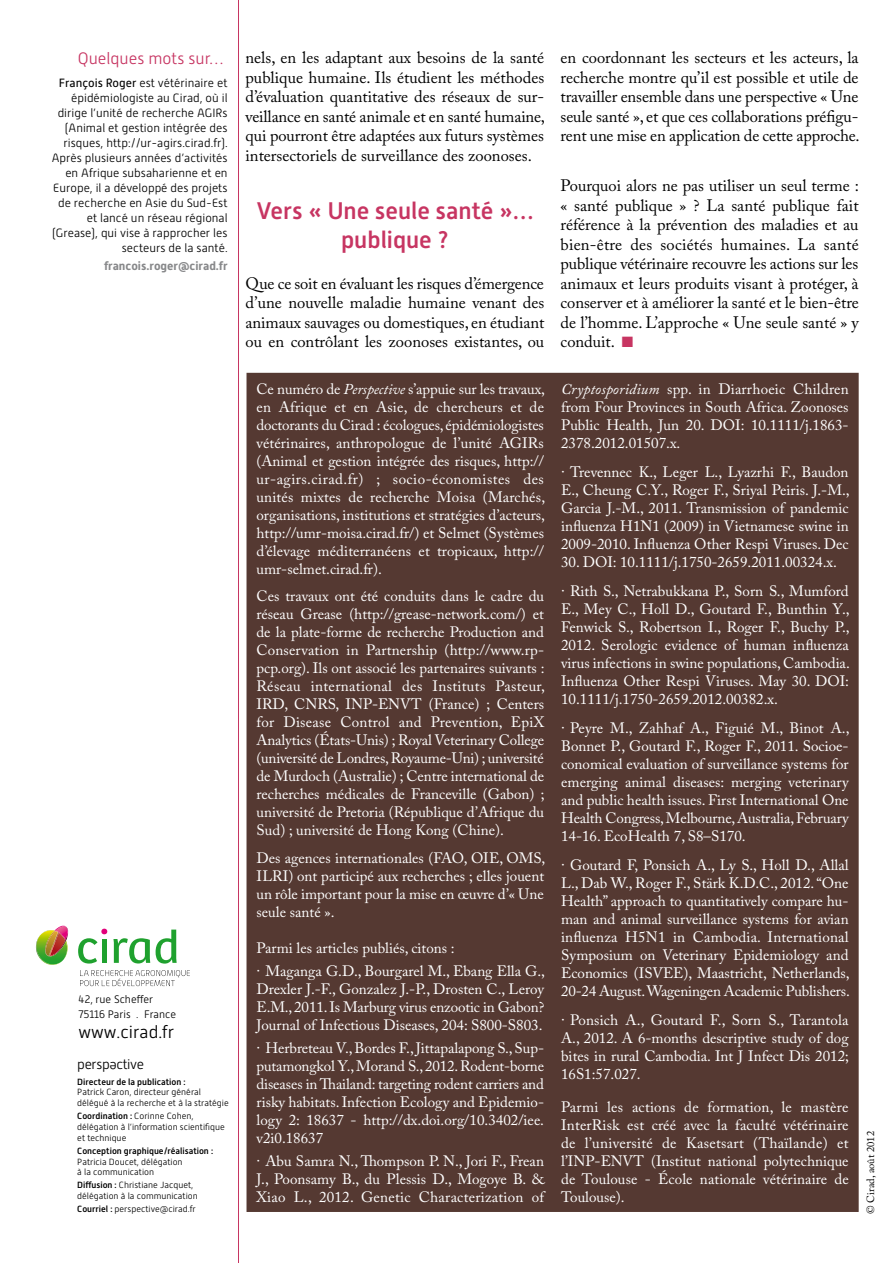
<style>
.page{position:relative;width:893px;height:1263px;background:#fff}
.page>*{position:absolute;margin:0;border:0;box-sizing:border-box;transform-origin:0 0}
.t1{font:500 24px/28.8px "Alwyn New";color:#c73562;text-align:center}
.t2{font:300 17.7px "Alwyn New";color:#000}
.t3{font:16.5px/19.5px "Adobe Caslon Pro";color:#000;text-align:justify}
.t4{font:300 16.5px "Alwyn New";color:#c73562}
.t5{font:15px/18px "Adobe Caslon Pro";color:#fff;text-align:justify}
.t6{font:300 13.95px "Alwyn New";letter-spacing:-.025em;color:#000}
.t7{font:300 12px/15px "Alwyn New";color:#000;text-align:right}
.t8{font:700 12px "Alwyn New";color:#87888a}
.t9{font:300 10.95px/15px "Alwyn New";color:#000}
.t10{font:10.5px "Adobe Caslon Pro";letter-spacing:.005em;color:#000}
.t11{font:300 9px/10.8px "Alwyn New";color:#000}
.t12{font:500 9px "Alwyn New";color:#000}
.s1{font-weight:400}
.s2{color:#fff}
.s3{font-weight:500}
.s4{font-style:italic}
.s5{color:#c73562}
</style>
<div class="page">
<svg style="left:36px;top:925px;width:33px;height:40px"></svg>
<svg style="left:78px;top:929px;width:29px;height:34px"></svg>
<svg style="left:113px;top:938px;width:37px;height:25px"></svg>
<svg style="left:156px;top:929px;width:21px;height:34px"></svg>
<svg style="left:80px;top:970px;width:110px;height:16px"></svg>
<div style="left:247px;top:374px;width:611px;height:837px;background:#553932"></div>
<hr style="left:238px;top:0;width:1px;height:1263px;background:#c73562">
<p class="t4" style="left:78px;top:49px;width:147px">Quelques mots sur…</p>
<p class="t7" style="left:52px;top:75px;width:177px"><span class="s1">François Roger</span> est vétérinaire et épidémiologiste au Cirad, où il dirige l’unité de recherche AGIRs (Animal et gestion intégrée des risques, http://ur-agirs.cirad.fr).<br>Après plusieurs années d’activités en Afrique subsaharienne et en<br>Europe, il a développé des projets de recherche en Asie du Sud-Est et lancé un réseau régional (Grease), qui vise à rapprocher les secteurs de la santé.</p>
<p class="t8" style="left:104px;top:259px;width:125px">francois.roger@cirad.fr</p>
<p class="t9" style="left:79px;top:992px;width:99px">42, rue Scheffer<br>75116 Paris . France</p>
<p class="t2" style="left:79px;top:1022px;width:97px">www.cirad.fr</p>
<p class="t6" style="left:77px;top:1057px;width:68px">persp<span class="s2">e</span>ctive</p>
<p class="t6" style="left:117px;top:1075px;width:9px;rotate:-180deg">e</p>
<p class="t12" style="left:77px;top:1076px;width:110px">Directeur de la publication :</p>
<p class="t11" style="left:77px;top:1087px;width:153px">Patrick Caron, directeur général délégué à la recherche et à la stratégie</p>
<p class="t11" style="left:77px;top:1111px;width:149px"><span class="s3">Coordination :</span> Corinne Cohen, délégation à l’information scientifique et technique</p>
<p class="t12" style="left:77px;top:1145px;width:137px">Conception graphique/réalisation :</p>
<p class="t11" style="left:77px;top:1156px;width:107px">Patricia Doucet, délégation à la communication</p>
<p class="t11" style="left:77px;top:1180px;width:122px"><span class="s3">Diffusion :</span> Christiane Jacquet, délégation à la communication</p>
<p class="t11" style="left:77px;top:1203px;width:120px"><span class="s3">Courriel :</span> perspective@cirad.fr</p>
<p class="t3" style="left:245px;top:48px;width:301px">nels, en les adaptant aux besoins de la santé publique humaine. Ils étudient les méthodes d’évaluation quantitative des réseaux de sur&shy;veillance en santé animale et en santé humaine, qui pourront être adaptées aux futurs systèmes intersectoriels de surveillance des zoonoses.</p>
<h1 class="t1" style="left:256px;top:197px;width:278px">Vers « Une seule santé »… publique ?</h1>
<p class="t3" style="left:245px;top:273px;width:300px">Que ce soit en évaluant les risques d’émergence d’une nouvelle maladie humaine venant des animaux sauvages ou domestiques, en étudiant ou en contrôlant les zoonoses existantes, ou</p>
<p class="t5" style="left:256px;top:380px;width:290px">Ce numéro de <span class="s4">Perspective</span> s’appuie sur les travaux, en Afrique et en Asie, de chercheurs et de doctorants du Cirad : écologues, épidémiologistes vétérinaires, anthropologue de l’unité AGIRs (Animal et gestion intégrée des risques, http:// ur-agirs.cirad.fr) ; socio-économistes des unités mixtes de recherche Moisa (Marchés, organisations, institutions et stratégies d’acteurs, http://umr-moisa.cirad.fr/) et Selmet (Systèmes d’élevage méditerranéens et tropicaux, http:// umr-selmet.cirad.fr).</p>
<p class="t5" style="left:256px;top:587px;width:290px">Ces travaux ont été conduits dans le cadre du réseau Grease (http://grease-network.com/) et de la plate-forme de recherche Production and Conservation in Partnership (http://www.rp&shy;pcp.org). Ils ont associé les partenaires suivants :<br>Réseau international des Instituts Pasteur, IRD, CNRS, INP-ENVT (France) ; Centers for Disease Control and Prevention, EpiX Analytics (États-Unis) ; Royal Veterinary College (université de Londres, Royaume-Uni) ; université de Murdoch (Australie) ; Centre international de recherches médicales de Franceville (Gabon) ; université de Pretoria (République d’Afrique du Sud) ; université de Hong Kong (Chine).</p>
<p class="t5" style="left:256px;top:848px;width:290px">Des agences internationales (FAO, OIE, OMS, Ilri ) ont participé aux recherches ; elles jouent un rôle important pour la mise en œuvre d’« Une seule santé ».</p>
<p class="t5" style="left:256px;top:936px;width:290px;line-height:23.1px">Parmi les articles publiés, citons :<br>· Maganga G.D., Bourgarel M., Ebang Ella G.,</p>
<p class="t5" style="left:256px;top:979px;width:289px">Drexler J.-F., Gonzalez J.-P., Drosten C., Leroy E.M., 2011. Is Marburg virus enzootic in Gabon?<br>Journal of Infectious Diseases, 204: S800-S803.</p>
<p class="t5" style="left:256px;top:1039px;width:289px">· Herbreteau V., Bordes F., Jittapalapong S., Sup&shy;putamongkol Y., Morand S., 2012. Rodent-borne diseases in Thailand: targeting rodent carriers and risky habitats. Infection Ecology and Epidemio&shy;logy 2: 18637 - http://dx.doi.org/10.3402/iee. v2i0.18637</p>
<p class="t5" style="left:256px;top:1152px;width:289px">· Abu Samra N., Thompson P. N., Jori F., Frean J., Poonsamy B., du Plessis D., Mogoye B. &amp; Xiao L., 2012. Genetic Characterization of</p>
<p class="t3" style="left:561px;top:48px;width:301px">en coordonnant les secteurs et les acteurs, la recherche montre qu’il est possible et utile de travailler ensemble dans une perspective « Une seule santé », et que ces collaborations préfigu&shy;rent une mise en application de cette approche.</p>
<p class="t3" style="left:561px;top:176px;width:300px">Pourquoi alors ne pas utiliser un seul terme : « santé publique » ? La santé publique fait référence à la prévention des maladies et au bien-être des sociétés humaines. La santé publique vétérinaire recouvre les actions sur les animaux et leurs produits visant à protéger, à conserver et à améliorer la santé et le bien-être de l’homme. L’approche « Une seule santé » y conduit. <span class="s5">■</span></p>
<p class="t5" style="left:561px;top:380px;width:289px"><span class="s4">Cryptosporidium</span> spp. in Diarrhoeic Children from Four Provinces in South Africa. Zoonoses Public Health, Jun 20. DOI: 10.1111/j.1863- 2378.2012.01507.x.</p>
<p class="t5" style="left:561px;top:463px;width:290px">· Trevennec K., Leger L., Lyazrhi F., Baudon E., Cheung C.Y., Roger F., Sriyal Peiris. J.-M., Garcia J.-M., 2011. Transmission of pandemic influenza H1N1 (2009) in Vietnamese swine in 2009-2010. Influenza Other Respi Viruses. Dec</p>
<p class="t5" style="left:561px;top:547px;width:289px;line-height:29px">30. DOI: 10.1111/j.1750-2659.2011.00324.x.<br>· Rith S., Netrabukkana P., Sorn S., Mumford</p>
<p class="t5" style="left:561px;top:600px;width:290px">E., Mey C., Holl D., Goutard F., Bunthin Y., Fenwick S., Robertson I., Roger F., Buchy P., 2012. Serologic evidence of human influenza virus infections in swine populations, Cambodia.<br>Influenza Other Respi Viruses. May 30. DOI:<br>10.1111/j.1750-2659.2012.00382.x.</p>
<p class="t5" style="left:561px;top:719px;width:290px">· Peyre M., Zahhaf A., Figuié M., Binot A., Bonnet P., Goutard F., Roger F., 2011. Socioe&shy;conomical evaluation of surveillance systems for emerging animal diseases: merging veterinary and public health issues. First International One Health Congress, Melbourne, Australia, February 14‐16. EcoHealth 7, S8–S170.</p>
<p class="t5" style="left:561px;top:855px;width:290px">· Goutard F, Ponsich A., Ly S., Holl D., Allal L., Dab W., Roger F., Stärk K.D.C., 2012. “One Health” approach to quantitatively compare hu&shy;man and animal surveillance systems for avian influenza H5N1 in Cambodia. International Symposium on Veterinary Epidemiology and Economics (ISVEE), Maastricht, Netherlands, 20-24 August. Wageningen Academic Publishers.</p>
<p class="t5" style="left:561px;top:1010px;width:289px">· Ponsich A., Goutard F., Sorn S., Tarantola A., 2012. A 6-months descriptive study of dog bites in rural Cambodia. Int J Infect Dis 2012; 16S1:57.027.</p>
<p class="t5" style="left:561px;top:1098px;width:289px">Parmi les actions de formation, le mastère InterRisk est créé avec la faculté vétérinaire de l’université de Kasetsart (Thaïlande) et l’INP-ENVT (Institut national polytechnique de Toulouse - École nationale vétérinaire de Toulouse).</p>
<p class="t10" style="left:864px;top:1214px;width:84px;rotate:-90deg">© Cirad, août 2012</p>
</div>
